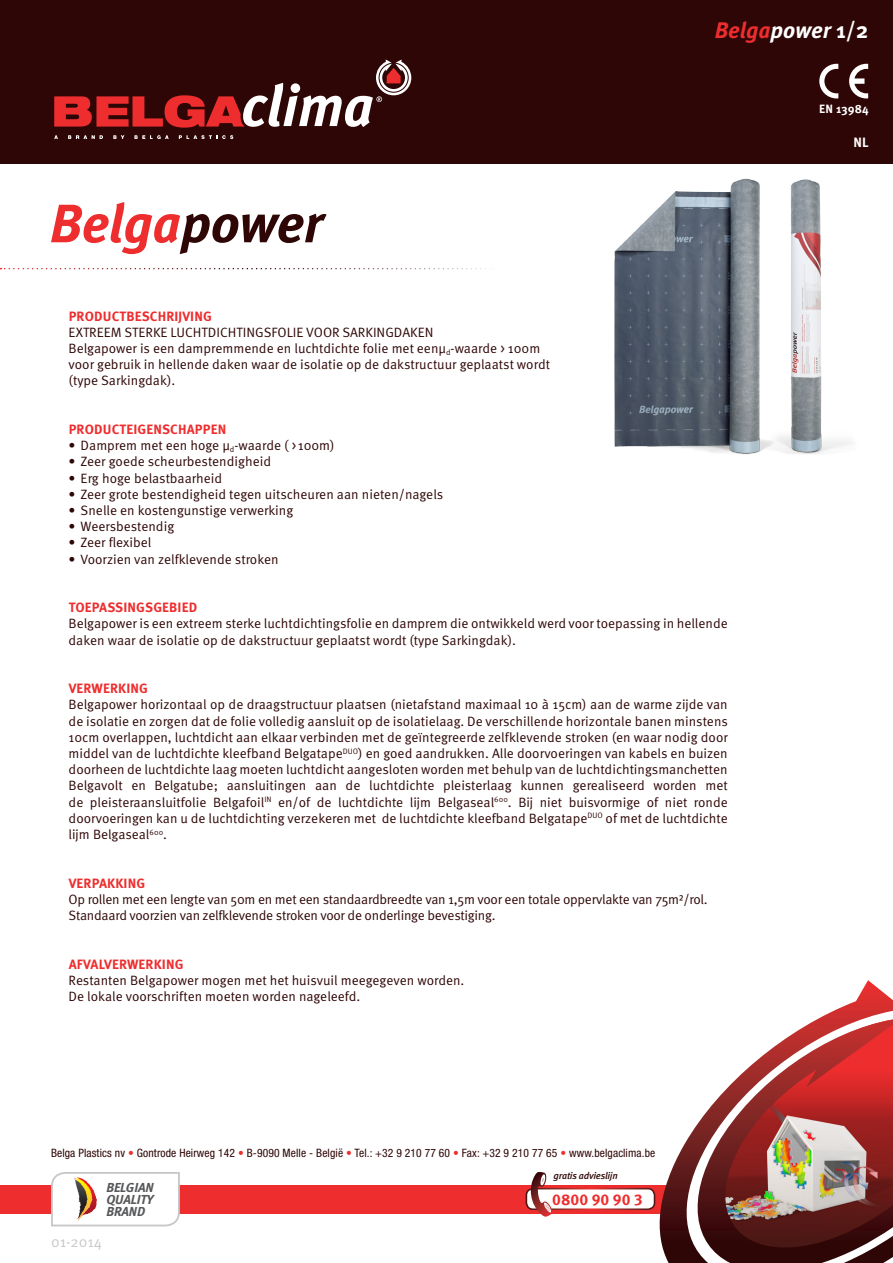
<style>
.page{position:relative;width:893px;height:1263px;background:#fff}
.page>*{position:absolute;margin:0;border:0;box-sizing:border-box;transform-origin:0 0}
.t1{font:italic 700 22.5px "Meta Pro";color:#ee2d2e}
.t2{font:700 15.6px "Meta Pro";color:#ee2d2e}
.t3{font:15px "Meta Pro";color:#c7c8ca}
.t4{font:13.5px/16.2px "Meta Pro";color:#2f0606}
.t5{font:13.5px "Meta Pro";letter-spacing:-.02em;color:#2f0606}
.t6{font:700 13.5px "Meta Pro";letter-spacing:.01em;color:#ee2d2e}
.t7{font:700 13.5px "Meta Pro";color:#fff}
.t8{font:italic 700 13.05px/12px "Meta";color:#57585a;text-align:justify}
.t9{font:700 12px "Meta Pro";letter-spacing:.01em;color:#fff}
.t10{font:condensed 11.55px "Helvetica Neue LT Std";letter-spacing:.01em;color:#2f0606}
.t11{font:italic 500 9.75px "Meta Pro";letter-spacing:-.02em;color:#2f0606}
.s1{color:#fff}
.s2{font-style:normal;color:#fff}
.s3{color:#ee2d2e}
</style>
<div class="page">
<div style="left:0;top:0;width:893px;height:164px;background:#2f0606"></div>
<div style="left:0;top:1185px;width:677px;height:28px;background:#ee2d2e"></div>
<svg style="left:653px;top:980px;width:240px;height:283px"></svg>
<svg style="left:0;top:268px;width:486px;height:1px"></svg>
<svg style="left:51px;top:202px;width:276px;height:52px"></svg>
<svg style="left:50px;top:1172px;width:131px;height:55px"></svg>
<svg style="left:819px;top:64px;width:19px;height:34px"></svg>
<svg style="left:849px;top:64px;width:19px;height:34px"></svg>
<div style="left:526px;top:1189px;width:128px;height:20px;background:#fff;border-radius:7px"></div>
<div style="left:526px;top:1188px;width:129px;height:22px;border:2px solid #fff;border-radius:7px"></div>
<svg style="left:527px;top:1172px;width:28px;height:45px"></svg>
<img style="left:614px;top:191px;width:112px;height:262px">
<img style="left:726px;top:178px;width:126px;height:276px">
<svg style="left:54px;top:60px;width:357px;height:68px"></svg>
<svg style="left:54px;top:135px;width:4px;height:4px"></svg>
<svg style="left:68px;top:135px;width:35px;height:4px"></svg>
<svg style="left:113px;top:135px;width:11px;height:4px"></svg>
<svg style="left:134px;top:135px;width:35px;height:4px"></svg>
<svg style="left:179px;top:135px;width:54px;height:4px"></svg>
<p class="t1" style="left:715px;top:16px;width:155px">Belga<span class="s1">power</span> <span class="s2">1/2</span></p>
<p class="t9" style="left:819px;top:101px;width:51px">EN 13984</p>
<p class="t6" style="left:69px;top:307px;width:145px">PRODUCTBESCHRIJVING</p>
<p class="t4" style="left:69px;top:324px;width:366px">EXTREEM STERKE LUCHTDICHTINGSFOLIE VOOR SARKINGDAKEN</p>
<p class="t4" style="left:69px;top:341px;width:473px">Belgapower is een dampremmende en luchtdichte folie met eenµ<sub>d</sub>-waarde &gt; 100m</p>
<p class="t4" style="left:69px;top:357px;width:483px">voor gebruik in hellende daken waar de isolatie op de dakstructuur geplaatst wordt</p>
<p class="t4" style="left:69px;top:373px;width:108px">(type Sarkingdak).</p>
<p class="t6" style="left:69px;top:421px;width:159px">PRODUCTEIGENSCHAPPEN</p>
<p class="t4" style="left:69px;top:438px;width:267px">• Damprem met een hoge µ<sub>d</sub>-waarde ( &gt; 100m)</p>
<p class="t4" style="left:69px;top:454px;width:204px">• Zeer goede scheurbestendigheid</p>
<p class="t4" style="left:69px;top:470px;width:155px">• Erg hoge belastbaarheid</p>
<p class="t4" style="left:69px;top:486px;width:376px">• Zeer grote bestendigheid tegen uitscheuren aan nieten/nagels</p>
<p class="t4" style="left:69px;top:503px;width:226px">• Snelle en kostengunstige verwerking</p>
<p class="t4" style="left:69px;top:519px;width:107px">• Weersbestendig</p>
<p class="t4" style="left:69px;top:535px;width:84px">• Zeer flexibel</p>
<p class="t4" style="left:69px;top:551px;width:211px">• Voorzien van zelfklevende stroken</p>
<p class="t6" style="left:69px;top:599px;width:130px">TOEPASSINGSGEBIED</p>
<p class="t4" style="left:69px;top:616px;width:661px">Belgapower is een extreem sterke luchtdichtingsfolie en damprem die ontwikkeld werd voor toepassing in hellende daken waar de isolatie op de dakstructuur geplaatst wordt (type Sarkingdak).</p>
<p class="t6" style="left:69px;top:680px;width:81px">VERWERKING</p>
<p class="t4" style="left:69px;top:697px;width:661px;text-align:justify">Belgapower horizontaal op de draagstructuur plaatsen (nietafstand maximaal 10 à 15cm) aan de warme zijde van de isolatie en zorgen dat de folie volledig aansluit op de isolatielaag. De verschillende horizontale banen minstens 10cm overlappen, luchtdicht aan elkaar verbinden met de geïntegreerde zelfklevende stroken (en waar nodig door middel van de luchtdichte kleefband Belgatape<sup>DUO</sup>) en goed aandrukken. Alle doorvoeringen van kabels en buizen doorheen de luchtdichte laag moeten luchtdicht aangesloten worden met behulp van de luchtdichtingsmanchetten Belgavolt en Belgatube; aansluitingen aan de luchtdichte pleisterlaag kunnen gerealiseerd worden met de pleisteraansluitfolie Belgafoil<sup>IN</sup> en/of de luchtdichte lijm Belgaseal<sup>600</sup>. Bij niet buisvormige of niet ronde doorvoeringen kan u de luchtdichting verzekeren met de luchtdichte kleefband Belgatape<sup>DUO</sup> of met de luchtdichte lijm Belgaseal<sup>600</sup>.</p>
<p class="t6" style="left:69px;top:874px;width:78px">VERPAKKING</p>
<p class="t5" style="left:69px;top:891px;width:641px">Op rollen met een lengte van 50m en met een standaardbreedte van 1,5m voor een totale oppervlakte van 75m²/rol.</p>
<p class="t5" style="left:69px;top:907px;width:428px">Standaard voorzien van zelfklevende stroken voor de onderlinge bevestiging.</p>
<p class="t6" style="left:69px;top:955px;width:116px">AFVALVERWERKING</p>
<p class="t4" style="left:69px;top:972px;width:397px">Restanten Belgapower mogen met het huisvuil meegegeven worden.</p>
<p class="t4" style="left:69px;top:989px;width:293px">De lokale voorschriften moeten worden nageleefd.</p>
<p class="t10" style="left:51px;top:1146px;width:606px">Belga Plastics nv <span class="s3">•</span> Gontrode Heirweg 142 <span class="s3">•</span> B-9090 Melle - België <span class="s3">•</span> Tel.: +32 9 210 77 60 <span class="s3">•</span> Fax: +32 9 210 77 65 <span class="s3">•</span> www.belgaclima.be</p>
<p class="t8" style="left:106px;top:1181px;width:49px">BELGIAN QUALITY BRAND</p>
<p class="t3" style="left:51px;top:1232px;width:53px">01-2014</p>
<p class="t11" style="left:554px;top:1170px;width:66px">gratis advieslijn</p>
<p class="t2" style="left:552px;top:1189px;width:92px">0800 90 90 3</p>
<p class="t7" style="left:854px;top:134px;width:16px">NL</p>
</div>
